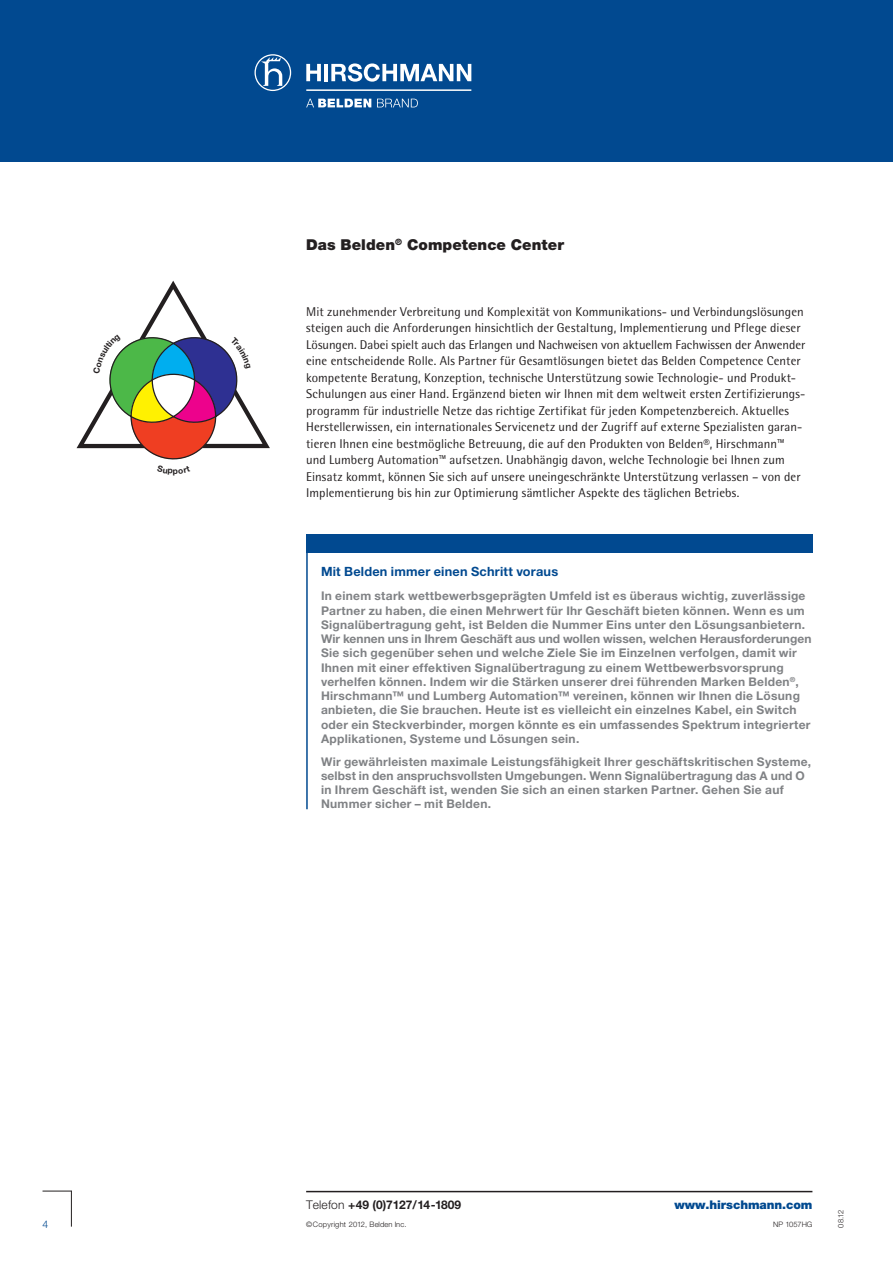
<style>
.page{position:relative;width:893px;height:1263px;background:#fff}
.page>*{position:absolute;margin:0;border:0;box-sizing:border-box;transform-origin:0 0}
.t1{font:900 15px "Helvetica Neue";letter-spacing:.005em;color:#231f20}
.t2{font:12.75px/16.5px "Rotis Semi Sans";letter-spacing:.005em;color:#231f20}
.t3{font:700 12.75px "Helvetica Neue";letter-spacing:.015em;color:#014990}
.t4{font:700 12px/14.2px "Helvetica Neue";letter-spacing:.025em;color:#808285}
.t5{font:700 12px "Helvetica Neue";color:#231f20}
.t6{font:900 12px "Helvetica Neue";letter-spacing:-.005em;color:#014990}
.t7{font:300 10.5px "Helvetica Neue";color:#014990}
.t8{font:300 7.5px "Helvetica Neue";letter-spacing:.01em;color:#231f20}
.s1{font-weight:300}
</style>
<div class="page">
<div style="left:0;top:0;width:893px;height:162px;background:#014990"></div>
<hr style="left:71px;top:1191px;width:1px;height:35px;background:#231f20">
<svg style="left:43px;top:1191px;width:29px;height:1px"></svg>
<svg style="left:306px;top:99px;width:65px;height:8px"></svg>
<svg style="left:377px;top:99px;width:41px;height:8px"></svg>
<svg style="left:254px;top:54px;width:37px;height:37px"></svg>
<hr style="left:306px;top:89px;width:165px;height:2px;background:#fff">
<hr style="left:324px;top:64px;width:4px;height:17px;background:#fff">
<svg style="left:306px;top:64px;width:15px;height:17px"></svg>
<svg style="left:331px;top:63px;width:140px;height:19px"></svg>
<hr style="left:306px;top:1191px;width:506px;height:1px;background:#231f20">
<div style="left:306px;top:534px;width:506px;height:18px;background:#014990"></div>
<hr style="left:306px;top:546px;width:2px;height:263px;background:#014990">
<svg style="left:76px;top:280px;width:194px;height:180px"></svg>
<p class="t7" style="left:43px;top:1217px;width:7px">4</p>
<p class="t1" style="left:306px;top:235px;width:259px">Das Belden<sup>®</sup> Competence Center</p>
<p class="t2" style="left:306px;top:303px;width:501px">Mit zunehmender Verbreitung und Komplexität von Kommunikations- und Verbindungslösungen steigen auch die Anforderungen hinsichtlich der Gestaltung, Implementierung und Pflege dieser Lösungen. Dabei spielt auch das Erlangen und Nachweisen von aktuellem Fachwissen der Anwender eine entscheidende Rolle. Als Partner für Gesamtlösungen bietet das Belden Competence Center kompetente Beratung, Konzeption, technische Unterstützung sowie Technologie- und Produkt-Schulungen aus einer Hand. Ergänzend bieten wir Ihnen mit dem weltweit ersten Zertifizierungs&shy;programm für industrielle Netze das richtige Zertifikat für jeden Kompetenzbereich. Aktuelles Herstellerwissen, ein internationales Servicenetz und der Zugriff auf externe Spezialisten garan&shy;tieren Ihnen eine bestmögliche Betreuung, die auf den Produkten von Belden®, Hirschmann™ und Lumberg Automation™ aufsetzen. Unabhängig davon, welche Technologie bei Ihnen zum Einsatz kommt, können Sie sich auf unsere uneingeschränkte Unterstützung verlassen – von der Implementierung bis hin zur Optimierung sämtlicher Aspekte des täglichen Betriebs.</p>
<p class="t3" style="left:321px;top:563px;width:239px">Mit Belden immer einen Schritt voraus</p>
<p class="t4" style="left:321px;top:589px;width:492px">In einem stark wettbewerbsgeprägten Umfeld ist es überaus wichtig, zuverlässige Partner zu haben, die einen Mehrwert für Ihr Geschäft bieten können. Wenn es um Signalübertragung geht, ist Belden die Nummer Eins unter den Lösungsanbietern.<br>Wir kennen uns in Ihrem Geschäft aus und wollen wissen, welchen Herausforderungen Sie sich gegenüber sehen und welche Ziele Sie im Einzelnen verfolgen, damit wir Ihnen mit einer effektiven Signalübertragung zu einem Wettbewerbsvorsprung verhelfen können. Indem wir die Stärken unserer drei führenden Marken Belden<sup>®</sup>, Hirschmann™ und Lumberg Automation™ vereinen, können wir Ihnen die Lösung anbieten, die Sie brauchen. Heute ist es vielleicht ein einzelnes Kabel, ein Switch oder ein Steckverbinder, morgen könnte es ein umfassendes Spektrum integrierter Applikationen, Systeme und Lösungen sein.</p>
<p class="t4" style="left:321px;top:754px;width:492px">Wir gewährleisten maximale Leistungsfähigkeit Ihrer geschäftskritischen Systeme, selbst in den anspruchsvollsten Umgebungen. Wenn Signalübertragung das A und O in Ihrem Geschäft ist, wenden Sie sich an einen starken Partner. Gehen Sie auf Nummer sicher – mit Belden.</p>
<p class="t5" style="left:306px;top:1197px;width:156px"><span class="s1">Telefon</span> +49 (0)7127/14-1809</p>
<p class="t6" style="left:674px;top:1198px;width:140px">www.hirschmann.com</p>
<p class="t8" style="left:306px;top:1219px;width:102px">©Copyright 2012, Belden Inc.</p>
<p class="t8" style="left:773px;top:1219px;width:41px">NP 1057HG</p>
<p class="t8" style="left:836px;top:1228px;width:20px;rotate:-90deg">08.12</p>
</div>
